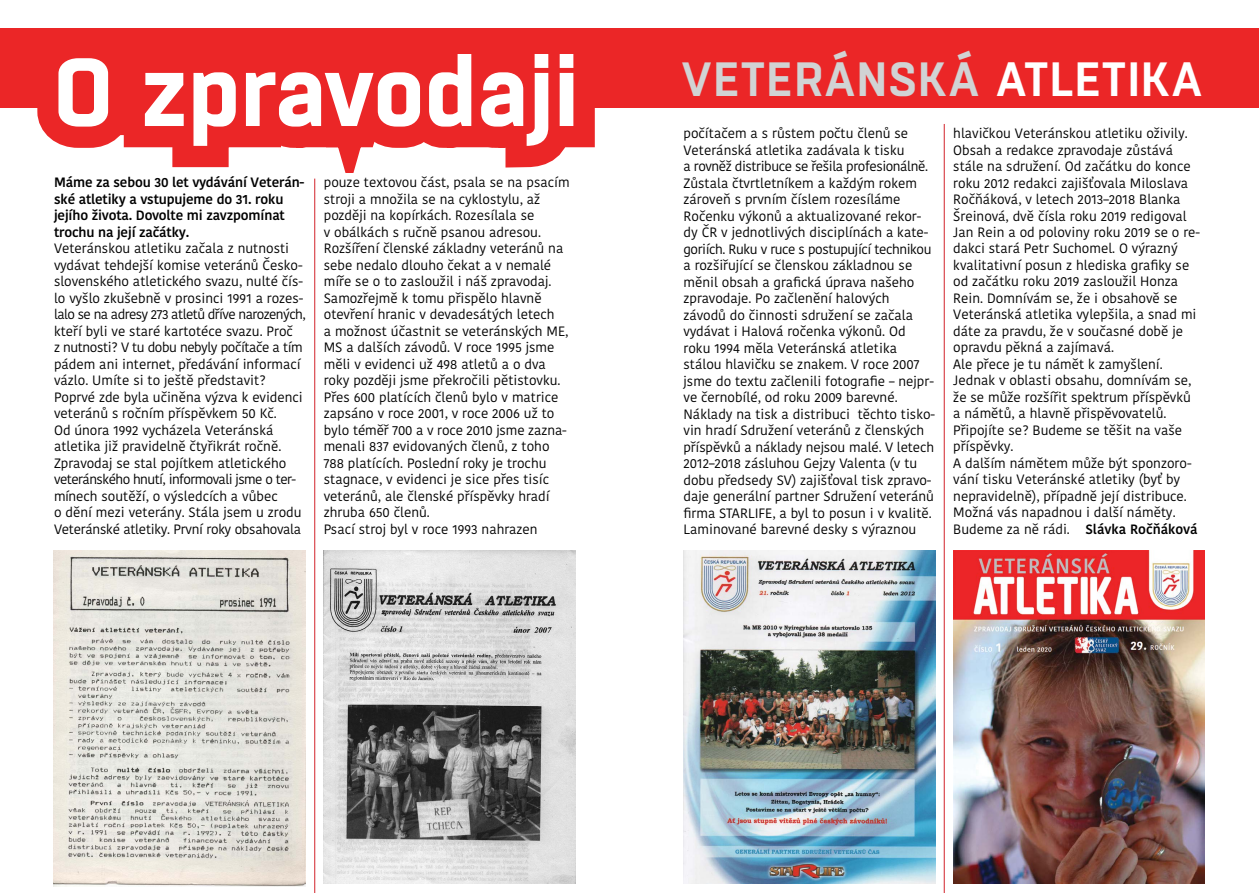
<style>
.page{position:relative;width:1259px;height:893px;background:#fff}
.page>*{position:absolute;margin:0;border:0;box-sizing:border-box;transform-origin:0 0}
.t1{font:700 96px "Boxed";color:#fff}
.t2{font:13.5px/16.5px "Kohinoor Devanagari";color:#000}
.t3{font:500 13.5px/16.5px "Kohinoor Devanagari";letter-spacing:-.01em;color:#000}
.s1{font-weight:500}
</style>
<div class="page">
<div style="left:0;top:28px;width:629px;height:80px;background:#eb2627"></div>
<div style="left:629px;top:28px;width:630px;height:80px;background:#eb2627"></div>
<svg style="left:37px;top:108px;width:558px;height:156px"></svg>
<div style="left:324px;top:173px;width:251px;height:365px;background:#fff"></div>
<img style="left:953px;top:551px;width:252px;height:332px">
<img style="left:324px;top:551px;width:251px;height:332px">
<img style="left:54px;top:551px;width:252px;height:335px">
<img style="left:683px;top:551px;width:252px;height:332px">
<hr style="left:314px;top:179px;width:1px;height:714px;background:#d2232a">
<hr style="left:944px;top:124px;width:1px;height:769px;background:#d2232a">
<h1 class="t1" style="left:54px;top:28px;width:1150px">O zpravodaji <sup>VETERÁNSKÁ</sup> <sup>ATLETIKA</sup></h1>
<p class="t2" style="left:683px;top:125px;width:253px">počítačem a s růstem počtu členů se Veteránská atletika zadávala k tisku<br>a rovněž distribuce se řešila profesionálně.<br>Zůstala čtvrtletníkem a každým rokem zároveň s prvním číslem rozesíláme Ročenku výkonů a aktualizované rekor&shy;dy ČR v jednotlivých disciplínách a kate&shy;goriích. Ruku v ruce s postupující technikou a rozšiřující se členskou základnou se měnil obsah a grafická úprava našeho zpravodaje. Po začlenění halových závodů do činnosti sdružení se začala vydávat i Halová ročenka výkonů. Od roku 1994 měla Veteránská atletika stálou hlavičku se znakem. V roce 2007 jsme do textu začlenili fotografie – nejpr&shy;ve černobílé, od roku 2009 barevné.<br>Náklady na tisk a distribuci těchto tisko&shy;vin hradí Sdružení veteránů z členských příspěvků a náklady nejsou malé. V letech 2012–2018 zásluhou Gejzy Valenta (v tu dobu předsedy SV) zajišťoval tisk zpravo&shy;daje generální partner Sdružení veteránů firma STARLIFE, a byl to posun i v kvalitě.<br>Laminované barevné desky s výraznou</p>
<p class="t2" style="left:953px;top:125px;width:248px">hlavičkou Veteránskou atletiku oživily.<br>Obsah a redakce zpravodaje zůstává stále na sdružení. Od začátku do konce roku 2012 redakci zajišťovala Miloslava Ročňáková, v letech 2013–2018 Blanka Šreinová, dvě čísla roku 2019 redigoval Jan Rein a od poloviny roku 2019 se o re&shy;dakci stará Petr Suchomel. O výrazný kvalitativní posun z hlediska grafiky se od začátku roku 2019 zasloužil Honza Rein. Domnívám se, že i obsahově se Veteránská atletika vylepšila, a snad mi dáte za pravdu, že v současné době je opravdu pěkná a zajímavá.<br>Ale přece je tu námět k zamyšlení.<br>Jednak v oblasti obsahu, domnívám se, že se může rozšířit spektrum příspěvků a námětů, a hlavně přispěvovatelů.<br>Připojíte se? Budeme se těšit na vaše příspěvky.<br>A dalším námětem může být sponzoro&shy;vání tisku Veteránské atletiky (byť by nepravidelně), případně její distribuce.<br>Možná vás napadnou i další náměty.<br>Budeme za ně rádi. <span class="s1">Slávka Ročňáková</span></p>
<p class="t3" style="left:54px;top:174px;width:252px">Máme za sebou 30 let vydávání Veterán&shy;ské atletiky a vstupujeme do 31. roku jejího života. Dovolte mi zavzpomínat trochu na její začátky.</p>
<p class="t2" style="left:54px;top:240px;width:253px">Veteránskou atletiku začala z nutnosti vydávat tehdejší komise veteránů Česko&shy;slovenského atletického svazu, nulté čís&shy;lo vyšlo zkušebně v prosinci 1991 a rozes&shy;lalo se na adresy 273 atletů dříve narozených, kteří byli ve staré kartotéce svazu. Proč<br>z nutnosti? V tu dobu nebyly počítače a tím pádem ani internet, předávání informací vázlo. Umíte si to ještě představit?<br>Poprvé zde byla učiněna výzva k evidenci veteránů s ročním příspěvkem 50 Kč.<br>Od února 1992 vycházela Veteránská atletika již pravidelně čtyřikrát ročně.<br>Zpravodaj se stal pojítkem atletického veteránského hnutí, informovali jsme o ter&shy;mínech soutěží, o výsledcích a vůbec<br>o dění mezi veterány. Stála jsem u zrodu Veteránské atletiky. První roky obsahovala</p>
<p class="t2" style="left:324px;top:174px;width:247px">pouze textovou část, psala se na psacím stroji a množila se na cyklostylu, až později na kopírkách. Rozesílala se<br>v obálkách s ručně psanou adresou.<br>Rozšíření členské základny veteránů na sebe nedalo dlouho čekat a v nemalé míře se o to zasloužil i náš zpravodaj.<br>Samozřejmě k tomu přispělo hlavně otevření hranic v devadesátých letech<br>a možnost účastnit se veteránských ME, MS a dalších závodů. V roce 1995 jsme měli v evidenci už 498 atletů a o dva roky později jsme překročili pětistovku.<br>Přes 600 platících členů bylo v matrice zapsáno v roce 2001, v roce 2006 už to bylo téměř 700 a v roce 2010 jsme zazna&shy;menali 837 evidovaných členů, z toho 788 platících. Poslední roky je trochu stagnace, v evidenci je sice přes tisíc veteránů, ale členské příspěvky hradí zhruba 650 členů.<br>Psací stroj byl v roce 1993 nahrazen</p>
</div>
